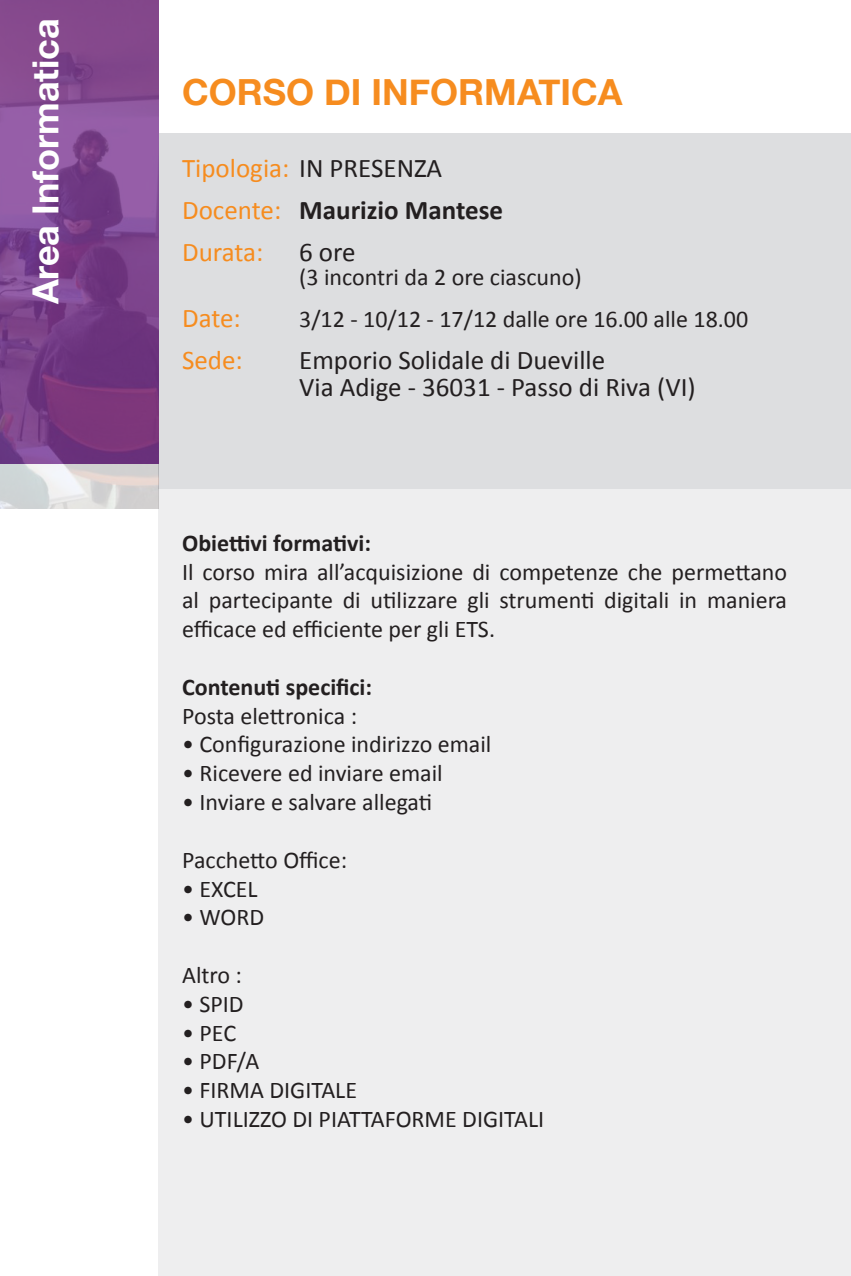
<style>
.page{position:relative;width:851px;height:1276px;background:#fff}
.page>*{position:absolute;margin:0;border:0;box-sizing:border-box;transform-origin:0 0}
.Bando_Blu_-_Copia_2{font:700 36px "Helvetica Neue";color:#f68c1f}
.Bando_Blu_-_Copia_2-2{font:700 36px "Helvetica Neue";color:#fff}
.text{font:27px "Calibri";color:#231f20}
.text-2{font:27px "Calibri";color:#f68c1f}
.text-3{font:700 27px "Calibri";color:#231f20}
.text-4{font:24px/28.8px "Calibri";color:#231f20;text-align:justify}
.text-5{font:700 24px "Calibri";color:#231f20}
.s1{color:#231f20}
.s2{font-weight:400;color:#f68c1f}
</style>
<div class="page">
<div style="left:158px;top:133px;width:692px;height:439px;background:#dddee0"></div>
<div style="left:158px;top:490px;width:692px;height:786px;background:#eeeeef"></div>
<img style="left:0;top:0;width:158px;height:509px">
<p class="Bando_Blu_-_Copia_2-2" style="left:17px;top:304px;width:287px;rotate:-90deg">Area Informatica</p>
<p class="Bando_Blu_-_Copia_2" style="left:182px;top:64px;width:441px">CORSO DI INFORMATICA</p>
<p class="text-2" style="left:182px;top:149px;width:262px">Tipologia: <span class="s1">IN PRESENZA</span></p>
<p class="text-3" style="left:182px;top:191px;width:322px"><span class="s2">Docente:</span> Maurizio Mantese</p>
<p class="text-2" style="left:182px;top:233px;width:83px">Durata:</p>
<p class="text" style="left:299px;top:233px;width:58px">6 ore</p>
<p class="text-4" style="left:299px;top:262px;width:284px">(3 incontri da 2 ore ciascuno)</p>
<p class="text-2" style="left:182px;top:299px;width:60px">Date:</p>
<p class="text-4" style="left:299px;top:304px;width:450px">3/12 - 10/12 - 17/12 dalle ore 16.00 alle 18.00</p>
<p class="text-2" style="left:182px;top:341px;width:62px">Sede:</p>
<p class="text" style="left:299px;top:341px;width:307px">Emporio Solidale di Dueville</p>
<p class="text" style="left:299px;top:368px;width:398px">Via Adige - 36031 - Passo di Riva (VI)</p>
<p class="text-5" style="left:182px;top:526px;width:190px">Obiettivi formativi:</p>
<p class="text-4" style="left:182px;top:556px;width:606px">Il corso mira all’acquisizione di competenze che permettano al partecipante di utilizzare gli strumenti digitali in maniera efficace ed efficiente per gli ETS.</p>
<p class="text-5" style="left:182px;top:670px;width:191px">Contenuti specifici:</p>
<p class="text-4" style="left:182px;top:700px;width:176px">Posta elettronica :</p>
<p class="text-4" style="left:182px;top:729px;width:311px">• Configurazione indirizzo email</p>
<p class="text-4" style="left:182px;top:758px;width:262px">• Ricevere ed inviare email</p>
<p class="text-4" style="left:182px;top:787px;width:252px">• Inviare e salvare allegati</p>
<p class="text-4" style="left:182px;top:844px;width:166px">Pacchetto Office:</p>
<p class="text-4" style="left:182px;top:873px;width:77px">• EXCEL</p>
<p class="text-4" style="left:182px;top:902px;width:84px">• WORD</p>
<p class="text-4" style="left:182px;top:960px;width:61px">Altro :</p>
<p class="text-4" style="left:182px;top:988px;width:63px">• SPID</p>
<p class="text-4" style="left:182px;top:1017px;width:56px">• PEC</p>
<p class="text-4" style="left:182px;top:1046px;width:79px">• PDF/A</p>
<p class="text-4" style="left:182px;top:1075px;width:176px">• FIRMA DIGITALE</p>
<p class="text-4" style="left:182px;top:1104px;width:363px">• UTILIZZO DI PIATTAFORME DIGITALI</p>
</div>
